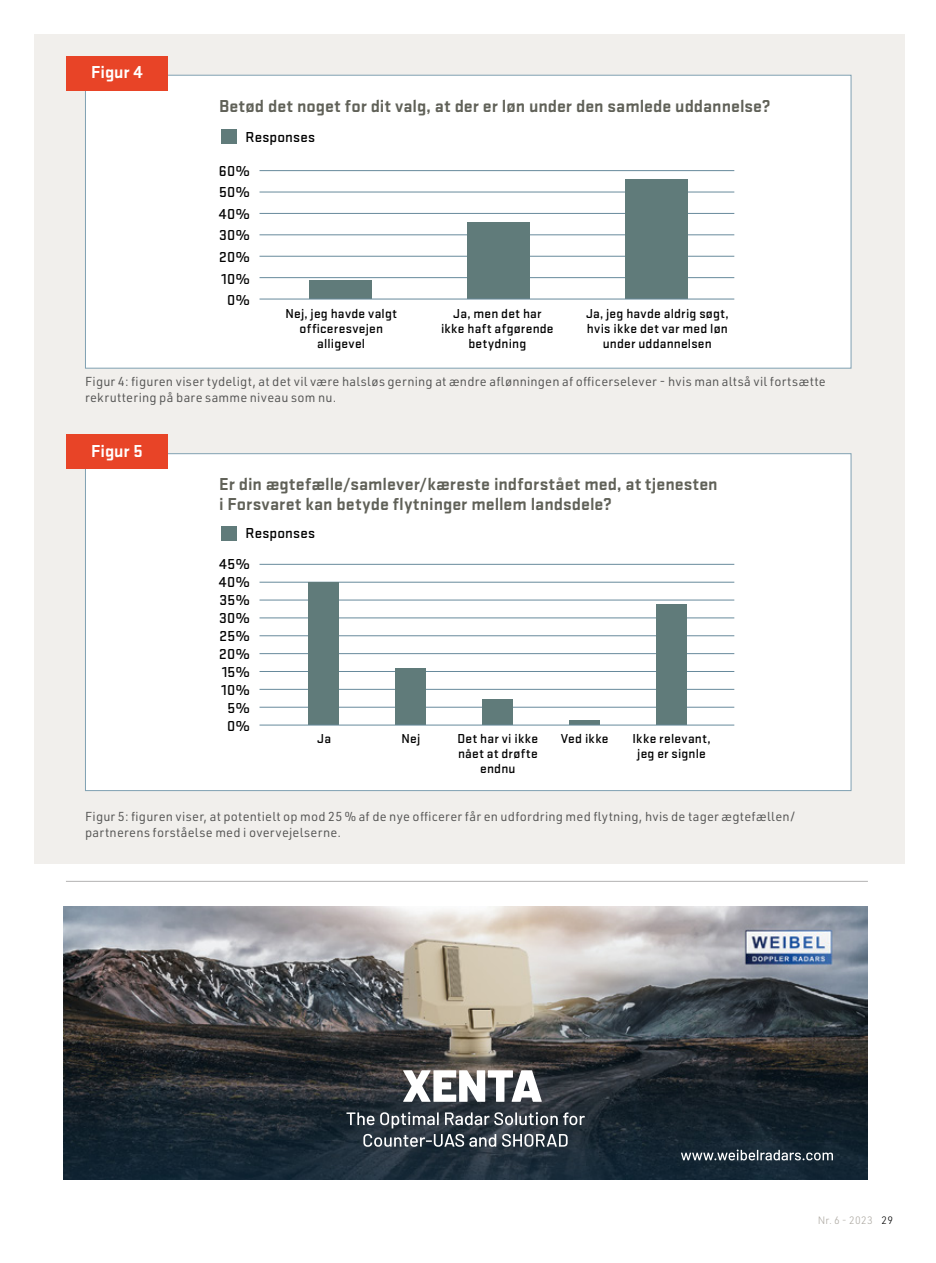
<style>
.page{position:relative;width:936px;height:1263px;background:#fff}
.page>*{position:absolute;margin:0;border:0;box-sizing:border-box;transform-origin:0 0}
.t1{font:700 18px/19.5px "Stratum 1";color:#606158}
.t2{font:700 18px "Stratum 1";letter-spacing:-.005em;color:#fff}
.t3{font:500 15px/18px "Stratum 1";letter-spacing:.015em;color:#000;text-align:center}
.t4{font:500 13.5px/15px "Stratum 1";letter-spacing:.015em;color:#000;text-align:center}
.t5{font:12.75px/15.8px "URWDIN";letter-spacing:.015em;color:#575756}
.t6{font:300 10.5px "URWDIN";letter-spacing:.03em;color:#ada9a2}
.s1{color:#000}
</style>
<div class="page">
<img style="left:64px;top:907px;width:803px;height:272px">
<div style="left:34px;top:34px;width:870px;height:830px;background:#f1efec"></div>
<div style="left:85px;top:75px;width:766px;height:294px;background:#fff;border:1px solid #80a1b2"></div>
<div style="left:85px;top:453px;width:766px;height:338px;background:#fff;border:1px solid #80a1b2"></div>
<div style="left:66px;top:56px;width:102px;height:34px;background:#e84427"></div>
<div style="left:66px;top:435px;width:102px;height:34px;background:#e84427"></div>
<hr style="left:259px;top:170px;width:475px;height:1px;background:#678a9c">
<hr style="left:259px;top:564px;width:475px;height:1px;background:#678a9c">
<hr style="left:259px;top:192px;width:475px;height:1px;background:#678a9c">
<hr style="left:259px;top:582px;width:475px;height:1px;background:#678a9c">
<hr style="left:259px;top:213px;width:475px;height:1px;background:#678a9c">
<hr style="left:259px;top:600px;width:475px;height:1px;background:#678a9c">
<hr style="left:259px;top:234px;width:475px;height:1px;background:#678a9c">
<hr style="left:259px;top:617px;width:475px;height:1px;background:#678a9c">
<hr style="left:259px;top:256px;width:475px;height:1px;background:#678a9c">
<hr style="left:259px;top:635px;width:475px;height:1px;background:#678a9c">
<hr style="left:259px;top:277px;width:475px;height:1px;background:#678a9c">
<hr style="left:259px;top:653px;width:475px;height:1px;background:#678a9c">
<div style="left:309px;top:280px;width:63px;height:19px;background:#607b7a"></div>
<div style="left:221px;top:129px;width:15px;height:15px;background:#607b7a"></div>
<div style="left:221px;top:526px;width:15px;height:14px;background:#607b7a"></div>
<div style="left:466px;top:222px;width:63px;height:77px;background:#607b7a"></div>
<div style="left:625px;top:180px;width:63px;height:119px;background:#607b7a"></div>
<hr style="left:259px;top:299px;width:475px;height:1px;background:#678a9c">
<hr style="left:259px;top:671px;width:475px;height:1px;background:#678a9c">
<hr style="left:259px;top:689px;width:475px;height:1px;background:#678a9c">
<hr style="left:259px;top:707px;width:475px;height:1px;background:#678a9c">
<div style="left:308px;top:583px;width:31px;height:142px;background:#607b7a"></div>
<div style="left:395px;top:668px;width:31px;height:57px;background:#607b7a"></div>
<div style="left:482px;top:699px;width:31px;height:26px;background:#607b7a"></div>
<div style="left:656px;top:604px;width:31px;height:121px;background:#607b7a"></div>
<div style="left:569px;top:720px;width:31px;height:5px;background:#607b7a"></div>
<hr style="left:259px;top:725px;width:475px;height:1px;background:#678a9c">
<hr style="left:66px;top:881px;width:801px;height:1px;background:#b3b2b2">
<h1 class="t2" style="left:91px;top:60px;width:53px">Figur 4</h1>
<h1 class="t1" style="left:219px;top:95px;width:553px">Betød det noget for dit valg, at der er løn under den samlede uddannelse?</h1>
<p class="t3" style="left:245px;top:127px;width:71px">Responses</p>
<p class="t3" style="left:219px;top:159px;width:33px;line-height:21.6px">60%<br>50%<br>40%<br>30%<br>20%<br>10%<br>0%</p>
<p class="t4" style="left:441px;top:306px;width:114px">Ja, men det har ikke haft afgørende betydning</p>
<p class="t4" style="left:586px;top:306px;width:144px">Ja, jeg havde aldrig søgt, hvis ikke det var med løn under uddannelsen</p>
<p class="t5" style="left:85px;top:373px;width:742px">Figur 4: figuren viser tydeligt, at det vil være halsløs gerning at ændre aflønningen af officerselever - hvis man altså vil fortsætte rekruttering på bare samme niveau som nu.</p>
<p class="t4" style="left:285px;top:306px;width:113px">Nej, jeg havde valgt officeresvejen alligevel</p>
<h1 class="t2" style="left:91px;top:438px;width:53px">Figur 5</h1>
<h1 class="t1" style="left:219px;top:473px;width:500px">Er din ægtefælle/samlever/kæreste indforstået med, at tjenesten i Forsvaret kan betyde flytninger mellem landsdele?</h1>
<p class="t3" style="left:245px;top:524px;width:71px">Responses</p>
<p class="t3" style="left:219px;top:554px;width:33px">45%<br>40%<br>35%<br>30%<br>25%<br>20%<br>15%<br>10%<br>5%<br>0%</p>
<p class="t4" style="left:317px;top:730px;width:15px">Ja</p>
<p class="t4" style="left:401px;top:730px;width:20px">Nej</p>
<p class="t4" style="left:457px;top:730px;width:82px">Det har vi ikke</p>
<p class="t4" style="left:560px;top:730px;width:49px">Ved ikke</p>
<p class="t4" style="left:458px;top:745px;width:81px">nået at drøfte endnu</p>
<p class="t4" style="left:632px;top:730px;width:79px">Ikke relevant, jeg er signle</p>
<p class="t5" style="left:85px;top:808px;width:711px">Figur 5: figuren viser, at potentielt op mod 25 % af de nye officerer får en udfordring med flytning, hvis de tager ægtefællen/ partnerens forståelse med i overvejelserne.</p>
<p class="t6" style="left:817px;top:1213px;width:77px">Nr. 6 - 2023 <span class="s1">29</span></p>
</div>
